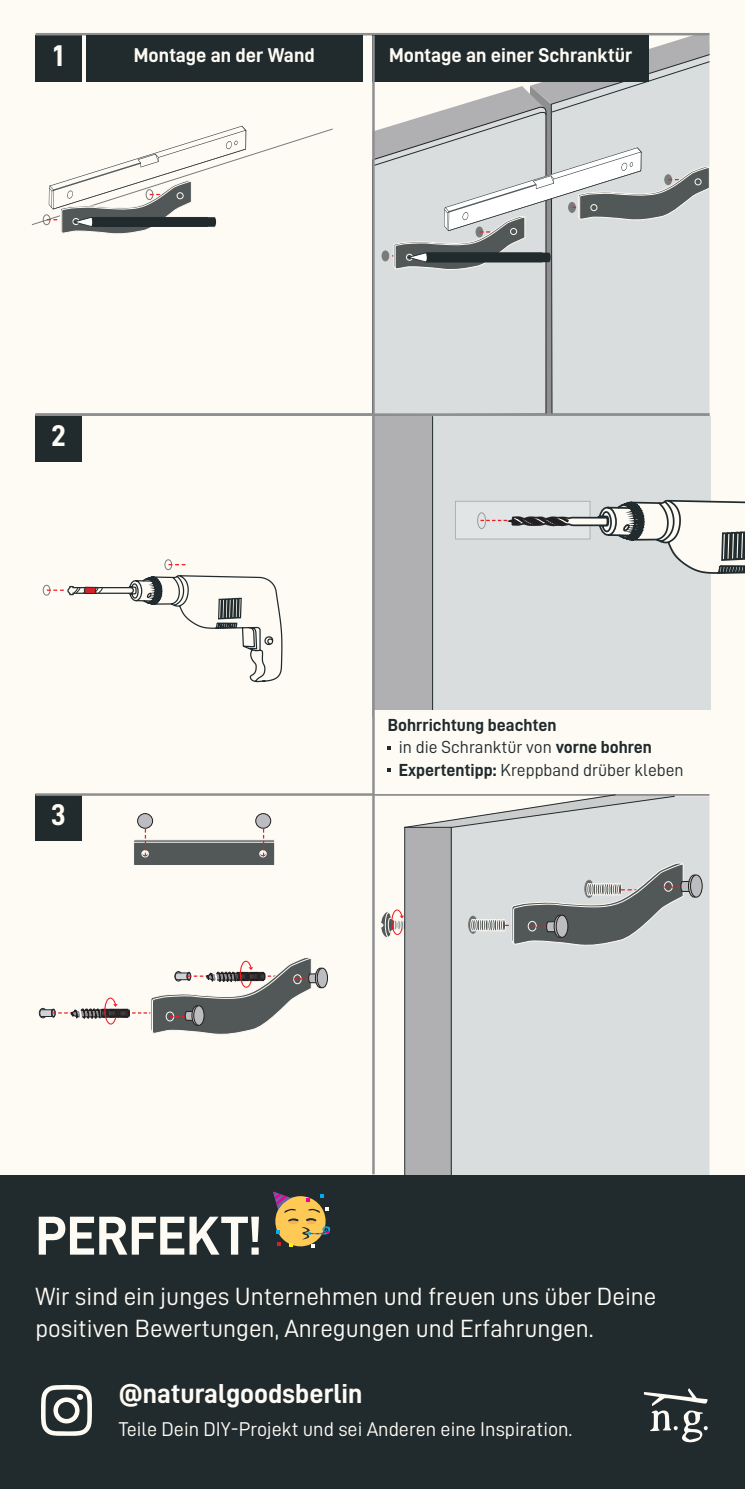
<style>
.page{position:relative;width:745px;height:1489px;background:#fff}
.page>*{position:absolute;margin:0;border:0;box-sizing:border-box;transform-origin:0 0}
.t1{font:55px "D DIN Bold";color:#fefbf5}
.t2{font:30px "D DIN Bold";color:#fefbf5}
.t3{font:27.5px "D DIN Bold";color:#fefbf5}
.t4{font:25px/32.5px "D DIN";color:#fefbf5}
.t5{font:20px "D DIN";color:#fefbf5}
.t6{font:20px "D DIN Bold";color:#fefbf5}
.t7{font:17.5px/22.5px "D DIN";color:#212b2d}
.t8{font:17.5px "D DIN Bold";color:#212b2d}
.s1{font-family:"D DIN Bold"}
</style>
<div class="page">
<div style="left:0;top:0;width:744px;height:1175px;background:#fefbf5"></div>
<div style="left:35px;top:35px;width:46px;height:46px;background:#212b2d"></div>
<div style="left:35px;top:416px;width:46px;height:46px;background:#212b2d"></div>
<div style="left:35px;top:794px;width:46px;height:46px;background:#212b2d"></div>
<hr style="left:35px;top:33px;width:674px;height:2px;background:#8e8f91">
<div style="left:43px;top:585px;width:7px;height:10px;border:1px solid #787b7c;border-radius:50%"></div>
<div style="left:164px;top:559px;width:8px;height:11px;border:1px solid #787b7c;border-radius:50%"></div>
<svg style="left:168px;top:564px;width:17px;height:1px"></svg>
<svg style="left:47px;top:575px;width:236px;height:108px"></svg>
<div style="left:451px;top:796px;width:258px;height:379px;background:#dadddd"></div>
<div style="left:404px;top:827px;width:47px;height:347px;background:#b0b0b2"></div>
<div style="left:86px;top:35px;width:276px;height:46px;background:#212b2d"></div>
<hr style="left:35px;top:793px;width:674px;height:2px;background:#8e8f91">
<div style="left:404px;top:827px;width:47px;height:348px;border:1px solid #212b2d"></div>
<svg style="left:403px;top:794px;width:272px;height:34px"></svg>
<svg style="left:31px;top:126px;width:302px;height:108px"></svg>
<svg style="left:371px;top:35px;width:338px;height:378px;background:#bcc0c0"></svg>
<div style="left:137px;top:813px;width:15px;height:15px;background:#bcbdc0;border-radius:50%"></div>
<div style="left:137px;top:813px;width:16px;height:15px;border:1px solid #231f20;border-radius:50%"></div>
<div style="left:255px;top:813px;width:15px;height:15px;background:#bcbdc0;border-radius:50%"></div>
<div style="left:255px;top:813px;width:16px;height:15px;border:1px solid #231f20;border-radius:50%"></div>
<svg style="left:134px;top:829px;width:141px;height:36px"></svg>
<svg style="left:39px;top:957px;width:278px;height:78px"></svg>
<div style="left:315px;top:967px;width:11px;height:21px;border:1px solid #231f20;border-radius:50%"></div>
<div style="left:317px;top:968px;width:10px;height:19px;background:#bcbdc0;border-radius:50%"></div>
<div style="left:317px;top:967px;width:10px;height:21px;border:1px solid #231f20;border-radius:50%"></div>
<svg style="left:380px;top:862px;width:310px;height:84px"></svg>
<svg style="left:688px;top:875px;width:11px;height:22px"></svg>
<div style="left:687px;top:874px;width:13px;height:23px;border:1px solid #231f20;border-radius:50%"></div>
<svg style="left:690px;top:875px;width:11px;height:22px"></svg>
<div style="left:689px;top:874px;width:13px;height:23px;border:1px solid #231f20;border-radius:50%"></div>
<div style="left:0;top:1175px;width:744px;height:313px;background:#212b2d"></div>
<svg style="left:643px;top:1388px;width:64px;height:54px"></svg>
<svg style="left:41px;top:1384px;width:51px;height:51px"></svg>
<svg style="left:273px;top:1191px;width:57px;height:56px"></svg>
<div style="left:372px;top:416px;width:61px;height:300px;background:#b0b0b2"></div>
<div style="left:432px;top:416px;width:277px;height:300px;background:#dadddd"></div>
<hr style="left:432px;top:416px;width:1px;height:299px;background:#212b2d">
<div style="left:373px;top:709px;width:340px;height:84px;background:#fefbf5"></div>
<svg style="left:387px;top:746px;width:4px;height:3px"></svg>
<svg style="left:387px;top:768px;width:4px;height:3px"></svg>
<div style="left:455px;top:501px;width:135px;height:38px;background:#e2e5e5"></div>
<svg style="left:480px;top:498px;width:264px;height:151px"></svg>
<hr style="left:35px;top:413px;width:674px;height:3px;background:#8e8f91">
<hr style="left:372px;top:35px;width:2px;height:1139px;background:#8e8f91">
<p class="t2" style="left:53px;top:39px;width:12px">1</p>
<p class="t6" style="left:134px;top:44px;width:182px">Montage an der Wand</p>
<p class="t6" style="left:389px;top:44px;width:244px">Montage an einer Schranktür</p>
<p class="t2" style="left:51px;top:419px;width:16px">2</p>
<p class="t2" style="left:51px;top:797px;width:17px">3</p>
<p class="t8" style="left:387px;top:714px;width:170px">Bohrrichtung beachten</p>
<p class="t7" style="left:398px;top:735px;width:286px">in die Schranktür von <span class="s1">vorne bohren<br>Expertentipp:</span> Kreppband drüber kleben</p>
<h1 class="t1" style="left:35px;top:1205px;width:61px">PERFE</h1>
<h1 class="t1" style="left:186px;top:1205px;width:77px">Kt!</h1>
<p class="t4" style="left:35px;top:1279px;width:622px">Wir sind ein junges Unternehmen und freuen uns über Deine positiven Bewertungen, Anregungen und Erfahrungen.</p>
<p class="t3" style="left:119px;top:1378px;width:245px">@naturalgoodsberlin</p>
<p class="t5" style="left:119px;top:1417px;width:455px">Teile Dein DIY-Projekt und sei Anderen eine Inspiration.</p>
</div>
